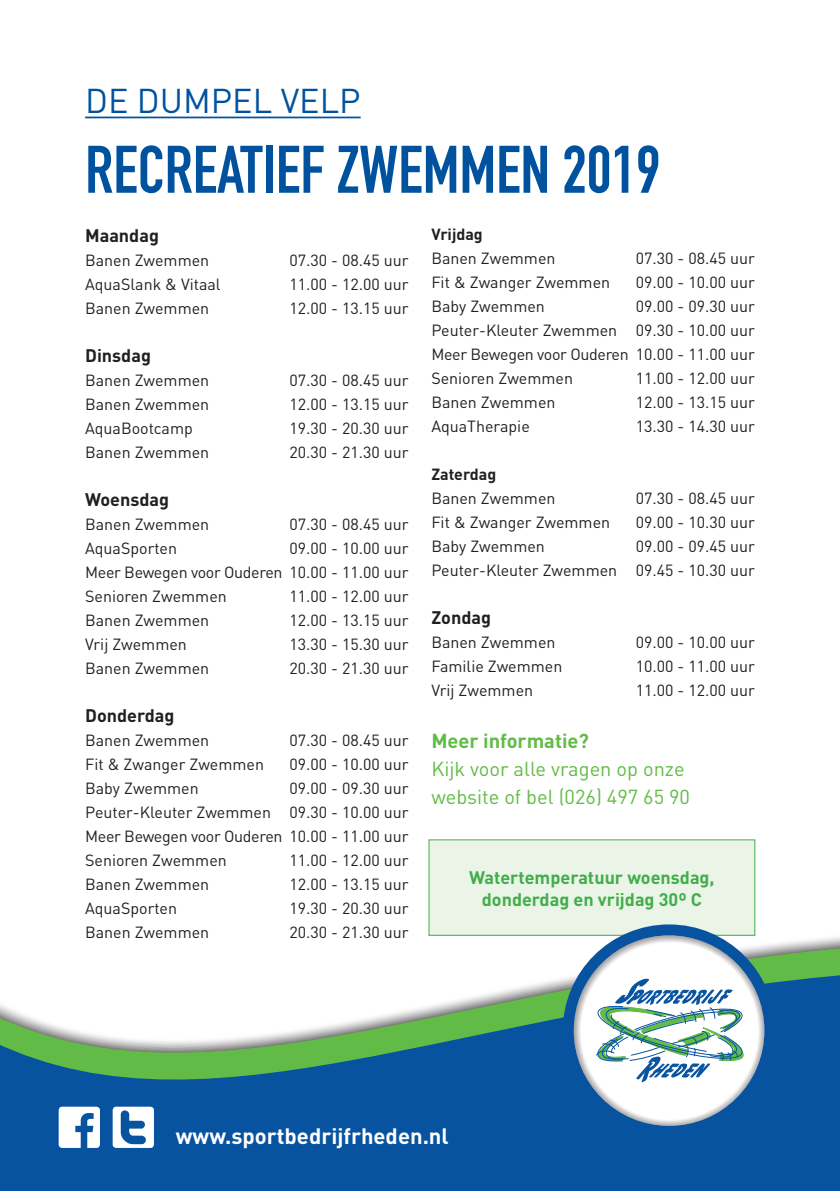
<style>
.page{position:relative;width:840px;height:1191px;background:#fff}
.page>*{position:absolute;margin:0;border:0;box-sizing:border-box;transform-origin:0 0}
.t1{font:700 66px "DIN Condensed";color:#00529f}
.t2{font:60px "Social Icons Pro Set 1 Rounded";color:#fff}
.t3{font:34px "DIN";color:#00529f}
.t4{font:700 22px "DIN";color:#fff}
.t5{font:20px/28px "DIN";color:#62bb46}
.t6{font:700 20px "DIN";color:#62bb46}
.t7{font:700 18px/21.6px "DIN";color:#40ae49;text-align:center}
.t8{font:700 18px "DIN";color:#231f20}
.t9{font:16px "DIN";color:#231f20}
.t10{font:16px "DIN";letter-spacing:-.02em;color:#231f20}
.t11{font:700 16px "DIN";color:#231f20}
</style>
<div class="page">
<div style="left:429px;top:840px;width:325px;height:95px;background:#eaf4e7"></div>
<hr style="left:85px;top:117px;width:275px;height:1px;background:#00529f">
<svg style="left:734px;top:946px;width:105px;height:26px;background:#7bb769"></svg>
<svg style="left:0;top:972px;width:839px;height:219px;fill:#08539f"></svg>
<div style="left:562px;top:924px;width:213px;height:212px;background:#08539f;border-radius:50%"></div>
<svg style="left:573px;top:935px;width:191px;height:190px;background:#eeeff0"></svg>
<svg style="left:596px;top:978px;width:146px;height:104px;background:#bcd5d8"></svg>
<p class="t3" style="left:85px;top:79px;width:277px">DE DUMPEL VELP</p>
<p class="t1" style="left:85px;top:125px;width:576px">RECREATIEF ZWEMMEN 2019</p>
<p class="t8" style="left:85px;top:223px;width:75px">Maandag</p>
<p class="t9" style="left:85px;top:250px;width:126px">Banen Zwemmen</p>
<p class="t9" style="left:289px;top:250px;width:120px">07.30 - 08.45 uur</p>
<p class="t9" style="left:85px;top:274px;width:137px">AquaSlank &amp; Vitaal</p>
<p class="t9" style="left:289px;top:274px;width:120px">11.00 - 12.00 uur</p>
<p class="t9" style="left:85px;top:298px;width:126px">Banen Zwemmen</p>
<p class="t9" style="left:289px;top:298px;width:120px">12.00 - 13.15 uur</p>
<p class="t8" style="left:85px;top:343px;width:67px">Dinsdag</p>
<p class="t9" style="left:85px;top:370px;width:126px">Banen Zwemmen</p>
<p class="t9" style="left:289px;top:370px;width:120px">07.30 - 08.45 uur</p>
<p class="t9" style="left:85px;top:394px;width:126px">Banen Zwemmen</p>
<p class="t9" style="left:289px;top:394px;width:120px">12.00 - 13.15 uur</p>
<p class="t9" style="left:85px;top:418px;width:109px">AquaBootcamp</p>
<p class="t9" style="left:289px;top:418px;width:120px">19.30 - 20.30 uur</p>
<p class="t9" style="left:85px;top:442px;width:126px">Banen Zwemmen</p>
<p class="t9" style="left:289px;top:442px;width:120px">20.30 - 21.30 uur</p>
<p class="t8" style="left:85px;top:487px;width:85px">Woensdag</p>
<p class="t9" style="left:85px;top:514px;width:126px">Banen Zwemmen</p>
<p class="t9" style="left:289px;top:514px;width:120px">07.30 - 08.45 uur</p>
<p class="t9" style="left:85px;top:538px;width:93px">AquaSporten</p>
<p class="t9" style="left:289px;top:538px;width:120px">09.00 - 10.00 uur</p>
<p class="t10" style="left:85px;top:562px;width:325px">Meer Bewegen voor Ouderen 10.00 - 11.00 uur</p>
<p class="t9" style="left:85px;top:586px;width:143px">Senioren Zwemmen</p>
<p class="t9" style="left:289px;top:586px;width:120px">11.00 - 12.00 uur</p>
<p class="t9" style="left:85px;top:610px;width:126px">Banen Zwemmen</p>
<p class="t9" style="left:289px;top:610px;width:120px">12.00 - 13.15 uur</p>
<p class="t9" style="left:85px;top:634px;width:103px">Vrij Zwemmen</p>
<p class="t9" style="left:289px;top:634px;width:120px">13.30 - 15.30 uur</p>
<p class="t9" style="left:85px;top:658px;width:126px">Banen Zwemmen</p>
<p class="t9" style="left:289px;top:658px;width:120px">20.30 - 21.30 uur</p>
<p class="t8" style="left:85px;top:703px;width:91px">Donderdag</p>
<p class="t9" style="left:85px;top:730px;width:126px">Banen Zwemmen</p>
<p class="t9" style="left:289px;top:730px;width:120px">07.30 - 08.45 uur</p>
<p class="t9" style="left:85px;top:754px;width:180px">Fit &amp; Zwanger Zwemmen</p>
<p class="t9" style="left:289px;top:754px;width:120px">09.00 - 10.00 uur</p>
<p class="t9" style="left:85px;top:778px;width:115px">Baby Zwemmen</p>
<p class="t9" style="left:289px;top:778px;width:120px">09.00 - 09.30 uur</p>
<p class="t9" style="left:85px;top:802px;width:325px">Peuter-Kleuter Zwemmen 09.30 - 10.00 uur</p>
<p class="t10" style="left:85px;top:826px;width:325px">Meer Bewegen voor Ouderen 10.00 - 11.00 uur</p>
<p class="t9" style="left:85px;top:850px;width:143px">Senioren Zwemmen</p>
<p class="t9" style="left:289px;top:850px;width:120px">11.00 - 12.00 uur</p>
<p class="t9" style="left:85px;top:874px;width:126px">Banen Zwemmen</p>
<p class="t9" style="left:289px;top:874px;width:120px">12.00 - 13.15 uur</p>
<p class="t9" style="left:85px;top:898px;width:93px">AquaSporten</p>
<p class="t9" style="left:289px;top:898px;width:120px">19.30 - 20.30 uur</p>
<p class="t9" style="left:85px;top:922px;width:126px">Banen Zwemmen</p>
<p class="t9" style="left:289px;top:922px;width:120px">20.30 - 21.30 uur</p>
<p class="t11" style="left:431px;top:224px;width:53px">Vrijdag</p>
<p class="t9" style="left:431px;top:248px;width:126px">Banen Zwemmen</p>
<p class="t9" style="left:635px;top:248px;width:120px">07.30 - 08.45 uur</p>
<p class="t9" style="left:431px;top:272px;width:180px">Fit &amp; Zwanger Zwemmen</p>
<p class="t9" style="left:635px;top:272px;width:120px">09.00 - 10.00 uur</p>
<p class="t9" style="left:431px;top:296px;width:115px">Baby Zwemmen</p>
<p class="t9" style="left:635px;top:296px;width:120px">09.00 - 09.30 uur</p>
<p class="t9" style="left:431px;top:320px;width:325px">Peuter-Kleuter Zwemmen 09.30 - 10.00 uur</p>
<p class="t10" style="left:431px;top:344px;width:325px">Meer Bewegen voor Ouderen 10.00 - 11.00 uur</p>
<p class="t9" style="left:431px;top:368px;width:143px">Senioren Zwemmen</p>
<p class="t9" style="left:635px;top:368px;width:120px">11.00 - 12.00 uur</p>
<p class="t9" style="left:431px;top:392px;width:126px">Banen Zwemmen</p>
<p class="t9" style="left:635px;top:392px;width:120px">12.00 - 13.15 uur</p>
<p class="t9" style="left:431px;top:416px;width:100px">AquaTherapie</p>
<p class="t9" style="left:635px;top:416px;width:120px">13.30 - 14.30 uur</p>
<p class="t11" style="left:431px;top:464px;width:66px">Zaterdag</p>
<p class="t9" style="left:431px;top:488px;width:126px">Banen Zwemmen</p>
<p class="t9" style="left:635px;top:488px;width:120px">07.30 - 08.45 uur</p>
<p class="t9" style="left:431px;top:512px;width:180px">Fit &amp; Zwanger Zwemmen</p>
<p class="t9" style="left:635px;top:512px;width:120px">09.00 - 10.30 uur</p>
<p class="t9" style="left:431px;top:536px;width:115px">Baby Zwemmen</p>
<p class="t9" style="left:635px;top:536px;width:120px">09.00 - 09.45 uur</p>
<p class="t9" style="left:431px;top:560px;width:325px">Peuter-Kleuter Zwemmen 09.45 - 10.30 uur</p>
<p class="t8" style="left:431px;top:606px;width:61px">Zondag</p>
<p class="t9" style="left:431px;top:632px;width:126px">Banen Zwemmen</p>
<p class="t9" style="left:635px;top:632px;width:120px">09.00 - 10.00 uur</p>
<p class="t9" style="left:431px;top:656px;width:132px">Familie Zwemmen</p>
<p class="t9" style="left:635px;top:656px;width:120px">10.00 - 11.00 uur</p>
<p class="t9" style="left:431px;top:680px;width:103px">Vrij Zwemmen</p>
<p class="t9" style="left:635px;top:680px;width:120px">11.00 - 12.00 uur</p>
<p class="t6" style="left:431px;top:728px;width:159px">Meer informatie?</p>
<p class="t5" style="left:431px;top:754px;width:260px">Kijk voor alle vragen op onze website of bel (026) 497 65 90</p>
<p class="t7" style="left:469px;top:866px;width:247px">Watertemperatuur woensdag, donderdag en vrijdag 30º C</p>
<p class="t2" style="left:57px;top:1097px;width:100px">f t</p>
<p class="t4" style="left:176px;top:1121px;width:274px">www.sportbedrijfrheden.nl</p>
</div>
